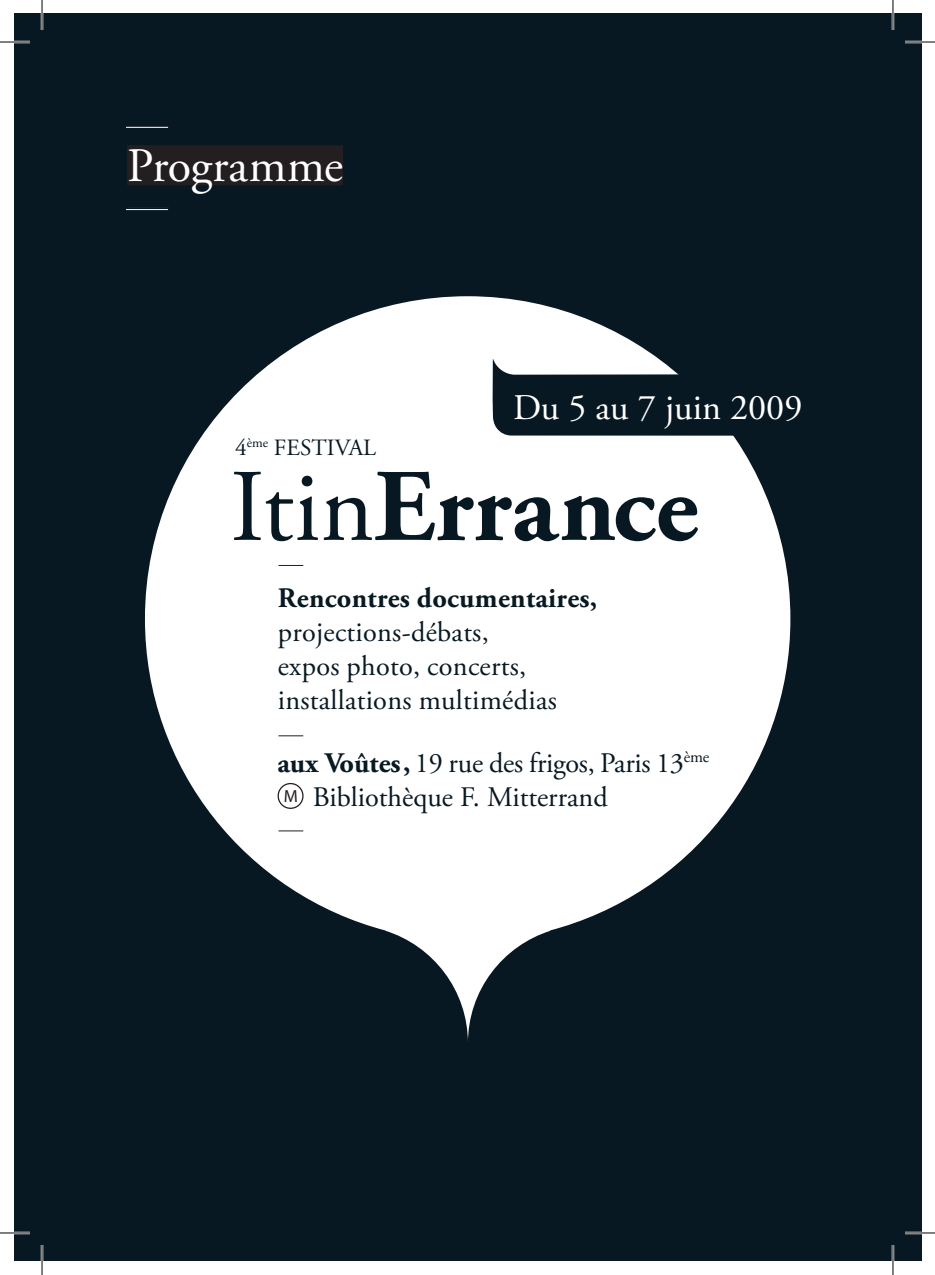
<style>
.page{position:relative;width:935px;height:1275px;background:#fff}
.page>*{position:absolute;margin:0;border:0;box-sizing:border-box;transform-origin:0 0}
.t1{font:48px "Adobe Garamond Pro";letter-spacing:-.005em;color:#fff}
.t2{font:36.2px "Adobe Garamond Pro";color:#fff}
.t3{font:28.2px/34px "Adobe Garamond Pro";letter-spacing:.01em;color:#081922}
.t4{font:700 28.2px "Adobe Garamond Pro";letter-spacing:.01em;color:#081922}
.t5{font:23.2px "Adobe Garamond Pro";color:#081922}
.s1{font-weight:700}
.s2{font-family:"Myriad Pro";font-size:17.6px;color:#231f20}
</style>
<div class="page">
<div style="left:14px;top:14px;width:907px;height:1247px;background:#071822"></div>
<hr style="left:126px;top:209px;width:42px;height:1px;background:#fff">
<hr style="left:127px;top:127px;width:42px;height:1px;background:#231f20">
<hr style="left:127px;top:207px;width:42px;height:1px;background:#231f20">
<div style="left:127px;top:145px;width:216px;height:40px;background:#231f20"></div>
<svg style="left:145px;top:296px;width:645px;height:746px;fill:#fff"></svg>
<svg style="left:278px;top:735px;width:25px;height:1px"></svg>
<svg style="left:278px;top:830px;width:25px;height:1px"></svg>
<div style="left:277px;top:783px;width:26px;height:26px;border:1px solid #231f20;border-radius:50%"></div>
<svg style="left:492px;top:359px;width:298px;height:92px"></svg>
<svg style="left:278px;top:565px;width:25px;height:1px"></svg>
<hr style="left:126px;top:127px;width:42px;height:1px;background:#fff">
<hr style="left:0;top:41px;width:30px;height:2px;background:#fff">
<hr style="left:904px;top:41px;width:30px;height:2px;background:#fff">
<hr style="left:0;top:1231px;width:30px;height:3px;background:#fff">
<hr style="left:904px;top:1231px;width:30px;height:3px;background:#fff">
<hr style="left:41px;top:0;width:2px;height:30px;background:#fff">
<hr style="left:41px;top:1245px;width:2px;height:30px;background:#fff">
<hr style="left:891px;top:0;width:3px;height:30px;background:#fff">
<hr style="left:891px;top:1245px;width:3px;height:30px;background:#fff">
<hr style="left:0;top:42px;width:30px;height:1px;background:#000">
<hr style="left:904px;top:42px;width:30px;height:1px;background:#000">
<hr style="left:0;top:1232px;width:30px;height:1px;background:#000">
<hr style="left:904px;top:1232px;width:30px;height:1px;background:#000">
<hr style="left:42px;top:0;width:1px;height:30px;background:#000">
<hr style="left:42px;top:1245px;width:1px;height:30px;background:#000">
<hr style="left:892px;top:0;width:1px;height:30px;background:#000">
<hr style="left:892px;top:1245px;width:1px;height:30px;background:#000">
<h1 class="t1" style="left:127px;top:137px;width:217px">Programme</h1>
<p class="t5" style="left:235px;top:433px;width:143px">4<sup>ème</sup> FESTIVAL</p>
<p class="t2" style="left:513px;top:386px;width:291px">Du 5 au 7 juin 2009</p>
<p class="t4" style="left:278px;top:581px;width:321px">Rencontres documentaires,</p>
<p class="t3" style="left:278px;top:616px;width:280px">projections-débats, expos photo, concerts, installations multimédias</p>
<p class="t3" style="left:277px;top:747px;width:433px"><span class="s1">aux Voûtes ,</span> 19 rue des frigos, Paris 13<sup>ème<br></sup><span class="s2">M</span> Bibliothèque F. Mitterrand</p>
</div>
